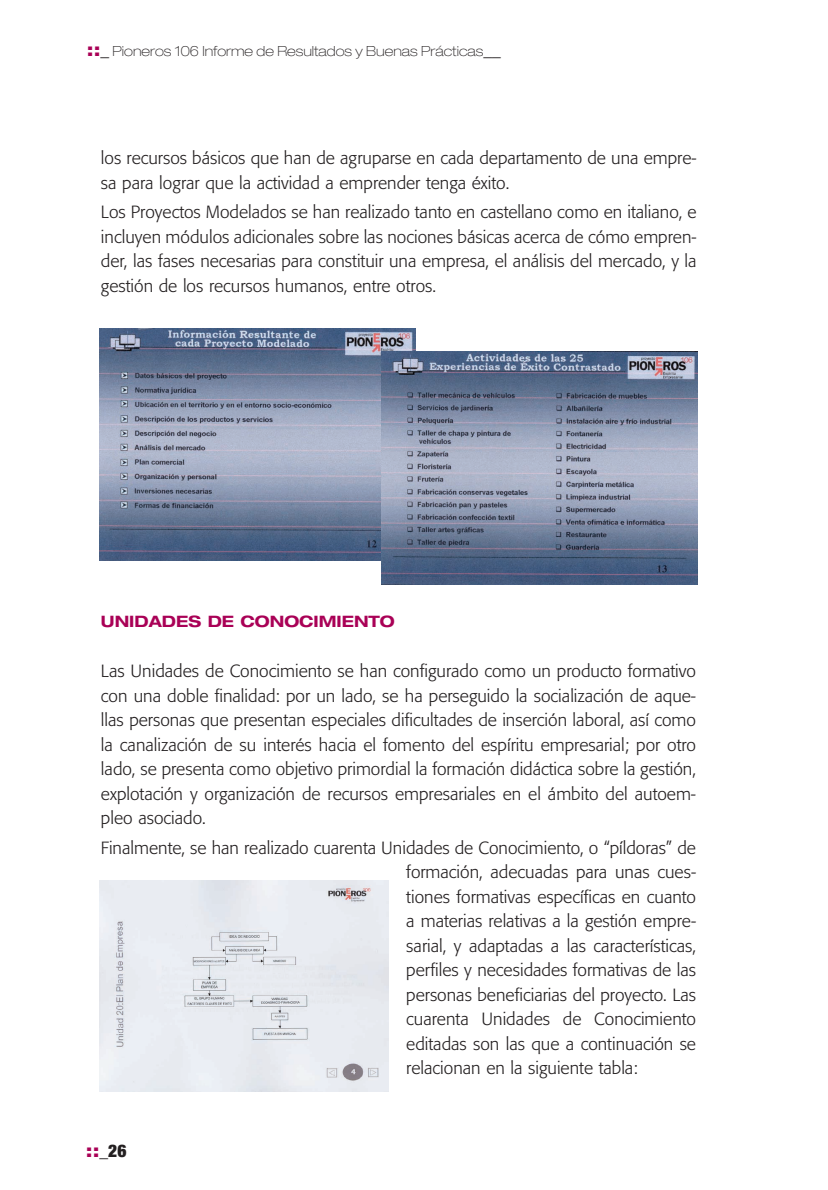
<style>
.page{position:relative;width:828px;height:1190px;background:#fff}
.page>*{position:absolute;margin:0;border:0;box-sizing:border-box;transform-origin:0 0}
.t1{font:300 17.5px/24.5px "Formata";color:#231f20;text-align:justify}
.t2{font:800 expanded 17.5px "Helvetica Neue";color:#a90156}
.t3{font:700 expanded 15.75px "Helvetica Neue";color:#a90156}
.t4{font:100 expanded 14px "Helvetica Neue";color:#231f20}
.s1{font-weight:800;font-size:17.5px;color:#a90156}
.s2{font-size:17.5px}
.s3{font-weight:100;color:#231f20}
.s4{font-weight:900;font-stretch:condensed;color:#231f20}
</style>
<div class="page">
<img style="left:99px;top:329px;width:316px;height:231px">
<img style="left:381px;top:351px;width:316px;height:234px">
<img style="left:99px;top:881px;width:290px;height:210px">
<p class="t4" style="left:87px;top:46px;width:415px"><span class="s1">::</span><span class="s2">_</span> Pioneros 106 Informe de Resultados y Buenas Prácticas<span class="s2">__</span></p>
<p class="t1" style="left:101px;top:147px;width:597px">los recursos básicos que han de agruparse en cada departamento de una empre&shy;sa para lograr que la actividad a emprender tenga éxito.</p>
<p class="t1" style="left:101px;top:201px;width:597px">Los Proyectos Modelados se han realizado tanto en castellano como en italiano, e incluyen módulos adicionales sobre las nociones básicas acerca de cómo empren&shy;der, las fases necesarias para constituir una empresa, el análisis del mercado, y la gestión de los recursos humanos, entre otros.</p>
<p class="t3" style="left:101px;top:615px;width:295px">UNIDADES DE CONOCIMIENTO</p>
<p class="t1" style="left:101px;top:660px;width:596px">Las Unidades de Conocimiento se han configurado como un producto formativo con una doble finalidad: por un lado, se ha perseguido la socialización de aque&shy;llas personas que presentan especiales dificultades de inserción laboral, así como la canalización de su interés hacia el fomento del espíritu empresarial; por otro lado, se presenta como objetivo primordial la formación didáctica sobre la gestión, explotación y organización de recursos empresariales en el ámbito del autoem&shy;pleo asociado.</p>
<p class="t1" style="left:406px;top:837px;width:291px;text-indent:-305px">Finalmente, se han realizado cuarenta Unidades de Conocimiento, o “píldoras” de formación, adecuadas para unas cues&shy;tiones formativas específicas en cuanto a materias relativas a la gestión empre&shy;sarial, y adaptadas a las características, perfiles y necesidades formativas de las personas beneficiarias del proyecto. Las cuarenta Unidades de Conocimiento editadas son las que a continuación se relacionan en la siguiente tabla:</p>
<p class="t2" style="left:86px;top:1144px;width:42px">::<span class="s3">_</span><span class="s4">26</span></p>
</div>
